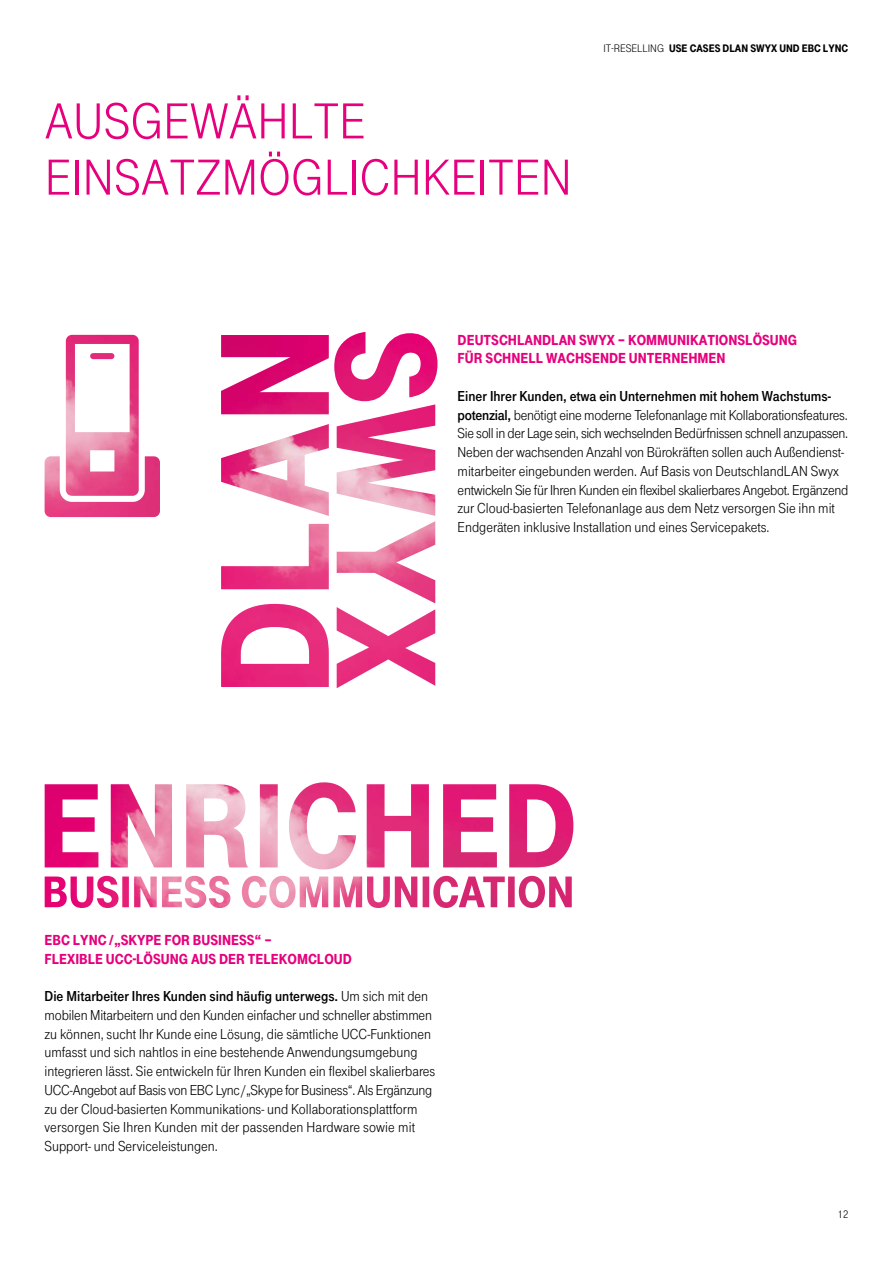
<style>
.page{position:relative;width:893px;height:1263px;background:#fff}
.page>*{position:absolute;margin:0;border:0;box-sizing:border-box;transform-origin:0 0}
.t1{font:52.5px/56.2px "Tele Grotesk Headline";color:#e6007d}
.t2{font:15px/18.8px "Tele Grotesk Norm";color:#000}
.t3{font:900 15px/18.8px "Tele Grotesk Headline";color:#e6007d}
.t4{font:15px "Tele Grotesk Fett";color:#000}
.t5{font:900 11.25px "Tele Grotesk Headline";color:#000}
.t6{font:11.25px "Tele Grotesk Headline";color:#000}
.t7{font:11.25px "Tele Grotesk Norm";color:#000}
.s1{font-weight:900}
.s2{font-family:"Tele Grotesk Fett"}
.s3{font-family:"Tele Grotesk Norm"}
</style>
<div class="page">
<img style="left:45px;top:782px;width:528px;height:126px">
<img style="left:221px;top:332px;width:216px;height:356px">
<img style="left:45px;top:335px;width:115px;height:182px">
<h1 class="t1" style="left:45px;top:94px;width:529px">AUSGEWÄHLTE<br>EI NSATZMÖGLICHKEITEN</h1>
<p class="t6" style="left:603px;top:42px;width:73px">IT-RESELLING <span class="s1">USE</span></p>
<p class="t5" style="left:690px;top:42px;width:20px">CASES</p>
<p class="t5" style="left:723px;top:42px;width:127px">DLAN SWYX UND EBC LYNC</p>
<p class="t3" style="left:458px;top:330px;width:35px">DEUTSCHL</p>
<p class="t3" style="left:524px;top:330px;width:115px">ANDLAN SWYX – KOMM</p>
<p class="t3" style="left:668px;top:330px;width:129px">UNIKATIONSLÖSUNG</p>
<p class="t3" style="left:458px;top:349px;width:9px">FÜR</p>
<p class="t3" style="left:486px;top:349px;width:90px">SCHNELL WACHSE</p>
<p class="t3" style="left:600px;top:349px;width:91px">NDE UNTERNEHME</p>
<p class="t3" style="left:717px;top:349px;width:11px">N</p>
<p class="t4" style="left:458px;top:388px;width:375px">Einer Ihrer Kunden, etwa ein Unternehmen mit hohem Wachstums-</p>
<p class="t2" style="left:458px;top:406px;width:392px"><span class="s2">potenzial,</span> benötigt eine moderne Telefonanlage mit Kollaborationsfeatures.<br>Sie soll in der Lage sein, sich wechselnden Bedürfnissen schnell anzupassen.<br>Neben der wachsenden Anzahl von Bürokräften sollen auch Außendienst&shy;mitarbeiter eingebunden werden. Auf Basis von DeutschlandLAN Swyx entwickeln Sie für Ihren Kunden ein flexibel skalierbares Angebot. Ergänzend zur Cloud-basierten Telefonanlage aus dem Netz versorgen Sie ihn mit Endgeräten inklusive Installation und eines Servicepakets.</p>
<p class="t3" style="left:45px;top:930px;width:129px">EBC LYNC /„SKYPE FOR</p>
<p class="t3" style="left:45px;top:930px;width:229px;text-indent:148px">BUSINESS“ –<br>FLEXIBLE UCC-LÖSUNG AUS DER</p>
<p class="t3" style="left:248px;top:949px;width:104px">TELEKOMCLOUD</p>
<p class="t4" style="left:45px;top:988px;width:385px">Die Mitarbeiter Ihres Kunden sind häufig unterwegs. <span class="s3">Um sich mit den</span></p>
<p class="t2" style="left:45px;top:1006px;width:392px">mobilen Mitarbeitern und den Kunden einfacher und schneller abstimmen zu können, sucht Ihr Kunde eine Lösung, die sämtliche UCC-Funktionen umfasst und sich nahtlos in eine bestehende Anwendungsumgebung integrieren lässt. Sie entwickeln für Ihren Kunden ein flexibel skalierbares UCC-Angebot auf Basis von EBC Lync/„Skype for Business“. Als Ergänzung zu der Cloud-basierten Kommunikations- und Kollaborationsplattform versorgen Sie Ihren Kunden mit der passenden Hardware sowie mit Support- und Serviceleistungen.</p>
<p class="t7" style="left:838px;top:1208px;width:12px">12</p>
</div>
